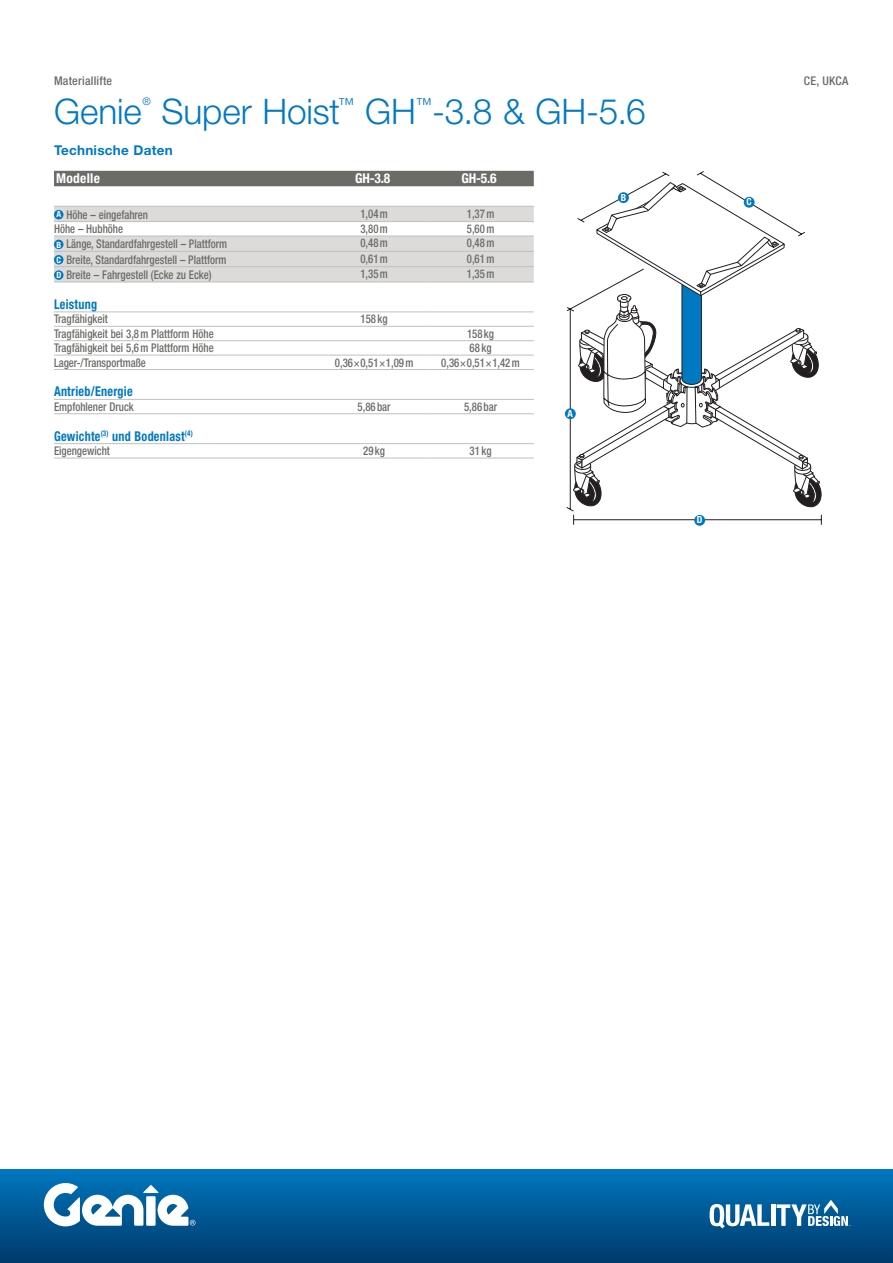
<style>
.page{position:relative;width:893px;height:1263px;background:#fff}
.page>*{position:absolute;margin:0;border:0;box-sizing:border-box;transform-origin:0 0}
.t1{font:300 35.25px "Helvetica Neue LT Std";letter-spacing:-.005em;color:#0079c2}
.CHART_HEADLINE{font:700 condensed 13.5px "Helvetica Neue LT Std";letter-spacing:.02em;color:#0079c2;scale:.9 1}
.MODEL{font:700 condensed 13.5px "Helvetica Neue LT Std";letter-spacing:.02em;color:#fff}
.SPECIFICATIONS{font:700 13.5px "Helvetica Neue LT Std";letter-spacing:.02em;color:#0079c2}
.CHART_BODY{font:500 condensed 12px "Helvetica Neue LT Std";color:#6b6b68;scale:.9 1}
.PRODUCTFAMILY{font:500 condensed 12px "Helvetica Neue LT Std";letter-spacing:.02em;color:#6b6b68}
.STANDARDSCOMPLIANCE{font:500 condensed 12px "Helvetica Neue LT Std";letter-spacing:.02em;color:#6b6b68}
.t2{font:300 10.5px "Helvetica Neue LT Std";color:#0079c2}
.t3{font:700 condensed 9.75px "Helvetica Neue LT Std";color:#fff}
.s1{font-weight:700;font-size:8.55px;color:#fff}
</style>
<div class="page">
<div style="left:0;top:1169px;width:893px;height:94px;background:linear-gradient(to bottom,#0077be,#003a6b)"></div>
<svg style="left:710px;top:1204px;width:59px;height:24px"></svg>
<hr style="left:771px;top:1204px;width:4px;height:22px;background:#fff">
<svg style="left:777px;top:1200px;width:73px;height:26px"></svg>
<svg style="left:44px;top:1183px;width:151px;height:43px"></svg>
<svg style="left:566px;top:171px;width:255px;height:354px"></svg>
<div style="left:618px;top:192px;width:11px;height:11px;background:#0079c2;border-radius:50%"></div>
<div style="left:565px;top:408px;width:11px;height:11px;background:#0079c2;border-radius:50%"></div>
<div style="left:694px;top:515px;width:11px;height:11px;background:#0079c2;border-radius:50%"></div>
<div style="left:744px;top:197px;width:11px;height:11px;background:#0079c2;border-radius:50%"></div>
<div style="left:54px;top:171px;width:480px;height:15px;background:#6b6b68"></div>
<svg style="left:54px;top:207px;width:480px;height:75px"></svg>
<hr style="left:54px;top:312px;width:267px;height:1px;background:#c0bfbf">
<hr style="left:321px;top:312px;width:106px;height:1px;background:#c0bfbf">
<hr style="left:427px;top:312px;width:107px;height:1px;background:#c0bfbf">
<hr style="left:54px;top:326px;width:267px;height:1px;background:#c0bfbf">
<hr style="left:321px;top:326px;width:106px;height:1px;background:#c0bfbf">
<hr style="left:427px;top:326px;width:107px;height:1px;background:#c0bfbf">
<hr style="left:54px;top:340px;width:267px;height:1px;background:#c0bfbf">
<hr style="left:321px;top:340px;width:106px;height:1px;background:#c0bfbf">
<hr style="left:427px;top:340px;width:107px;height:1px;background:#c0bfbf">
<hr style="left:54px;top:355px;width:267px;height:1px;background:#c0bfbf">
<hr style="left:321px;top:355px;width:106px;height:1px;background:#c0bfbf">
<hr style="left:427px;top:355px;width:107px;height:1px;background:#c0bfbf">
<hr style="left:54px;top:369px;width:267px;height:1px;background:#c0bfbf">
<hr style="left:321px;top:369px;width:106px;height:1px;background:#c0bfbf">
<hr style="left:427px;top:369px;width:107px;height:1px;background:#c0bfbf">
<hr style="left:54px;top:399px;width:267px;height:1px;background:#c0bfbf">
<hr style="left:321px;top:399px;width:106px;height:1px;background:#c0bfbf">
<hr style="left:427px;top:399px;width:107px;height:1px;background:#c0bfbf">
<hr style="left:54px;top:413px;width:267px;height:1px;background:#c0bfbf">
<hr style="left:321px;top:413px;width:106px;height:1px;background:#c0bfbf">
<hr style="left:427px;top:413px;width:107px;height:1px;background:#c0bfbf">
<hr style="left:54px;top:443px;width:267px;height:1px;background:#c0bfbf">
<hr style="left:321px;top:443px;width:106px;height:1px;background:#c0bfbf">
<hr style="left:427px;top:443px;width:107px;height:1px;background:#c0bfbf">
<hr style="left:54px;top:458px;width:267px;height:1px;background:#c0bfbf">
<hr style="left:321px;top:458px;width:106px;height:1px;background:#c0bfbf">
<hr style="left:427px;top:458px;width:107px;height:1px;background:#c0bfbf">
<hr style="left:54px;top:206px;width:267px;height:1px;background:#c0bfbf">
<hr style="left:54px;top:221px;width:267px;height:1px;background:#c0bfbf">
<hr style="left:321px;top:206px;width:106px;height:1px;background:#c0bfbf">
<hr style="left:321px;top:221px;width:106px;height:1px;background:#c0bfbf">
<hr style="left:427px;top:206px;width:107px;height:1px;background:#c0bfbf">
<hr style="left:427px;top:221px;width:107px;height:1px;background:#c0bfbf">
<hr style="left:54px;top:236px;width:267px;height:1px;background:#c0bfbf">
<hr style="left:321px;top:236px;width:106px;height:1px;background:#c0bfbf">
<hr style="left:427px;top:236px;width:107px;height:1px;background:#c0bfbf">
<hr style="left:54px;top:251px;width:267px;height:1px;background:#c0bfbf">
<hr style="left:321px;top:251px;width:106px;height:1px;background:#c0bfbf">
<hr style="left:427px;top:251px;width:107px;height:1px;background:#c0bfbf">
<hr style="left:54px;top:266px;width:267px;height:1px;background:#c0bfbf">
<hr style="left:54px;top:282px;width:267px;height:1px;background:#c0bfbf">
<hr style="left:321px;top:266px;width:106px;height:1px;background:#c0bfbf">
<hr style="left:321px;top:282px;width:106px;height:1px;background:#c0bfbf">
<hr style="left:427px;top:266px;width:107px;height:1px;background:#c0bfbf">
<hr style="left:427px;top:282px;width:107px;height:1px;background:#c0bfbf">
<div style="left:54px;top:210px;width:10px;height:9px;background:#0079c2;border-radius:50%"></div>
<div style="left:54px;top:240px;width:10px;height:9px;background:#0079c2;border-radius:50%"></div>
<div style="left:54px;top:255px;width:10px;height:9px;background:#0079c2;border-radius:50%"></div>
<div style="left:54px;top:270px;width:10px;height:10px;background:#0079c2;border-radius:50%"></div>
<p class="PRODUCTFAMILY" style="left:54px;top:73px;width:60px">Materiallifte</p>
<p class="STANDARDSCOMPLIANCE" style="left:804px;top:73px;width:46px">CE, UKCA</p>
<p class="t1" style="left:54px;top:90px;width:89px">Genie</p>
<p class="t2" style="left:142px;top:95px;width:10px">®</p>
<p class="t1" style="left:162px;top:90px;width:486px">Super Hoist<sup>™</sup> GH<sup>™</sup>-3.8 &amp; GH-5.6</p>
<p class="SPECIFICATIONS" style="left:54px;top:142px;width:120px">Technische Daten</p>
<p class="MODEL" style="left:56px;top:170px;width:45px">Modelle</p>
<p class="MODEL" style="left:355px;top:170px;width:37px">GH-3.8</p>
<p class="MODEL" style="left:461px;top:170px;width:37px">GH-5.6</p>
<p class="CHART_BODY" style="left:56px;top:207px;width:103px"><span class="s1">A</span> Höhe – eingefahren</p>
<p class="CHART_BODY" style="left:360px;top:206px;width:32px">1,04m</p>
<p class="CHART_BODY" style="left:467px;top:206px;width:32px">1,37m</p>
<p class="CHART_BODY" style="left:54px;top:222px;width:78px">Höhe – Hubhöhe</p>
<p class="CHART_BODY" style="left:360px;top:222px;width:32px">3,80m</p>
<p class="CHART_BODY" style="left:467px;top:222px;width:32px">5,60m</p>
<p class="CHART_BODY" style="left:57px;top:237px;width:191px"><span class="s1">B</span> Länge, Standardfahrgestell – Plattform</p>
<p class="CHART_BODY" style="left:360px;top:236px;width:32px">0,48m</p>
<p class="CHART_BODY" style="left:467px;top:236px;width:32px">0,48m</p>
<p class="CHART_BODY" style="left:56px;top:252px;width:191px"><span class="s1">C</span> Breite, Standardfahrgestell – Plattform</p>
<p class="CHART_BODY" style="left:360px;top:251px;width:32px">0,61m</p>
<p class="CHART_BODY" style="left:467px;top:251px;width:32px">0,61m</p>
<p class="CHART_BODY" style="left:57px;top:268px;width:174px"><span class="s1">D</span> Breite – Fahrgestell (Ecke zu Ecke)</p>
<p class="CHART_BODY" style="left:360px;top:267px;width:32px">1,35m</p>
<p class="CHART_BODY" style="left:467px;top:267px;width:32px">1,35m</p>
<p class="CHART_HEADLINE" style="left:54px;top:296px;width:49px">Leistung</p>
<p class="CHART_BODY" style="left:54px;top:312px;width:61px">Tragfähigkeit</p>
<p class="CHART_BODY" style="left:361px;top:312px;width:32px">158 kg</p>
<p class="CHART_BODY" style="left:54px;top:326px;width:179px">Tragfähigkeit bei 3,8m Plattform Höhe</p>
<p class="CHART_BODY" style="left:467px;top:326px;width:32px">158 kg</p>
<p class="CHART_BODY" style="left:54px;top:341px;width:179px">Tragfähigkeit bei 5,6m Plattform Höhe</p>
<p class="CHART_BODY" style="left:470px;top:341px;width:26px">68 kg</p>
<p class="CHART_BODY" style="left:54px;top:355px;width:104px">Lager-/Transportmaße</p>
<p class="CHART_BODY" style="left:335px;top:355px;width:89px">0,36 × 0,51 × 1,09m</p>
<p class="CHART_BODY" style="left:441px;top:355px;width:89px">0,36 × 0,51 × 1,42m</p>
<p class="CHART_HEADLINE" style="left:54px;top:383px;width:89px">Antrieb/Energie</p>
<p class="CHART_BODY" style="left:54px;top:399px;width:90px">Empfohlener Druck</p>
<p class="CHART_BODY" style="left:358px;top:399px;width:38px">5,86 bar</p>
<p class="CHART_BODY" style="left:464px;top:399px;width:38px">5,86 bar</p>
<p class="CHART_HEADLINE" style="left:54px;top:428px;width:156px">Gewichte<sup>(3)</sup> und Bodenlast<sup>(4)</sup></p>
<p class="CHART_BODY" style="left:54px;top:444px;width:64px">Eigengewicht</p>
<p class="CHART_BODY" style="left:363px;top:444px;width:26px">29 kg</p>
<p class="CHART_BODY" style="left:470px;top:444px;width:26px">31 kg</p>
<p class="t3" style="left:621px;top:191px;width:7px">B</p>
<p class="t3" style="left:568px;top:407px;width:7px">A</p>
<p class="t3" style="left:746px;top:196px;width:7px">C</p>
<p class="t3" style="left:697px;top:514px;width:7px">D</p>
</div>
